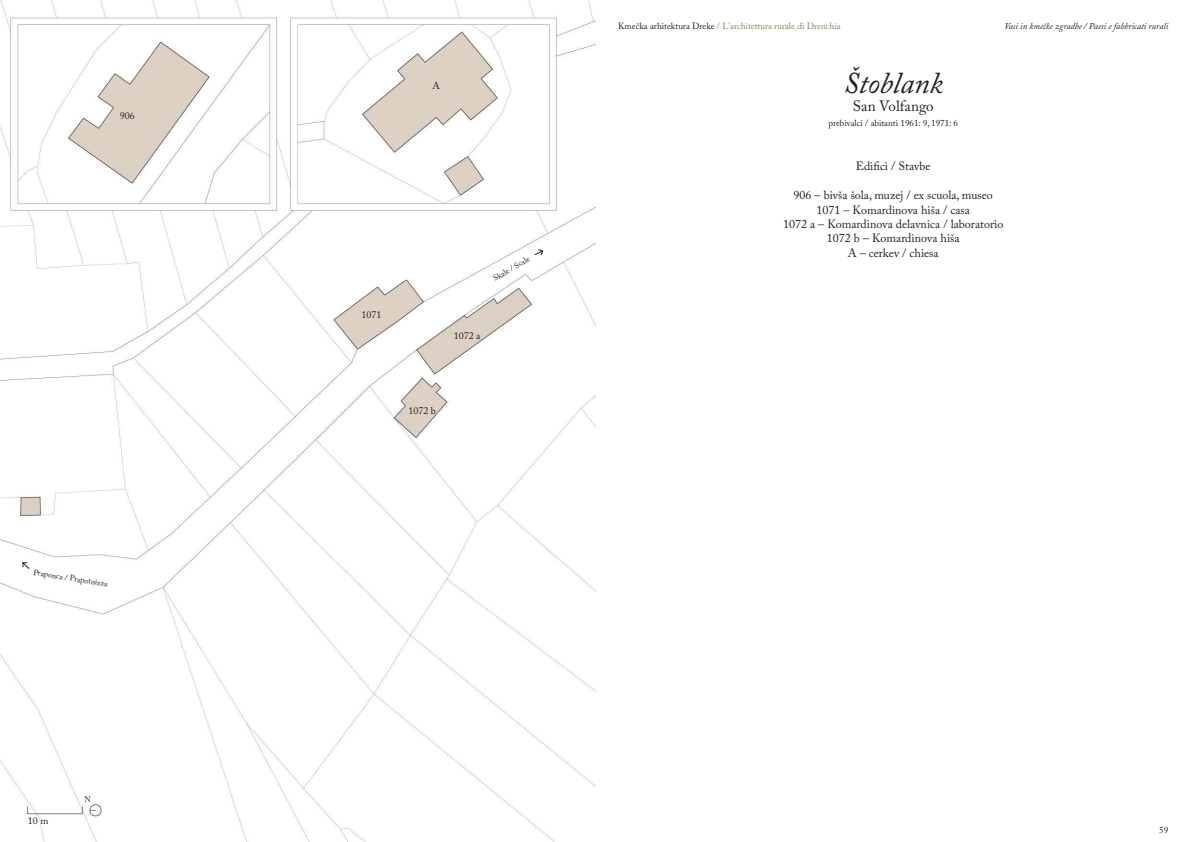
<style>
.page{position:relative;width:1191px;height:842px;background:#fff}
.page>*{position:absolute;margin:0;border:0;box-sizing:border-box;transform-origin:0 0}
.t1{font:italic 30px "Adobe Caslon Pro";color:#231f20}
.t2{font:15px "Adobe Caslon Pro";color:#231f20}
.t3{font:12px/14.4px "Adobe Caslon Pro";color:#231f20;text-align:center}
.t4{font:10px "Adobe Caslon Pro";color:#231f20}
.t5{font:9px "Adobe Caslon Pro";color:#8b825a}
.t6{font:italic 9px "Adobe Caslon Pro";color:#231f20}
.t7{font:9px "Adobe Caslon Pro";color:#231f20}
.t8{font:8px "Adobe Caslon Pro";color:#231f20}
.s1{color:#231f20}
</style>
<div class="page">
<img style="left:0;top:0;width:595px;height:842px">
<svg style="left:22px;top:562px;width:7px;height:7px"></svg>
<svg style="left:534px;top:249px;width:9px;height:6px"></svg>
<p class="t4" style="left:120px;top:110px;width:17px">906</p>
<p class="t8" style="left:34px;top:567px;width:77px;rotate:9deg">Praponca / Prapotnizza</p>
<p class="t4" style="left:28px;top:814px;width:22px">10 m</p>
<p class="t8" style="left:84px;top:794px;width:8px">N</p>
<p class="t4" style="left:432px;top:80px;width:9px">A</p>
<p class="t4" style="left:361px;top:308px;width:21px">1071</p>
<p class="t8" style="left:491px;top:275px;width:42px;rotate:-31deg">Skale / Scale</p>
<p class="t4" style="left:454px;top:330px;width:28px">1072 a</p>
<p class="t4" style="left:408px;top:405px;width:29px">1072 b</p>
<p class="t5" style="left:618px;top:21px;width:224px"><span class="s1">Kmečka arhitektura Dreke</span> / L'architettura rurale di Drenchia</p>
<h1 class="t1" style="left:843px;top:65px;width:101px">Štoblank</h1>
<p class="t2" style="left:853px;top:97px;width:82px">San Volfango</p>
<p class="t7" style="left:828px;top:117px;width:131px">prebivalci / abitanti 1961: 9, 1971: 6</p>
<p class="t6" style="left:1004px;top:21px;width:165px">Vasi in kmečke zgradbe / Paesi e fabbricati rurali</p>
<p class="t3" style="left:855px;top:159px;width:76px">Edifici / Stavbe</p>
<p class="t3" style="left:783px;top:188px;width:222px">906 – bivša šola, muzej / ex scuola, museo<br>1071 – Komardinova hiša / casa<br>1072 a – Komardinova delavnica / laboratorio<br>1072 b – Komardinova hiša<br>A – cerkev / chiesa</p>
<p class="t7" style="left:1159px;top:825px;width:10px">59</p>
</div>
